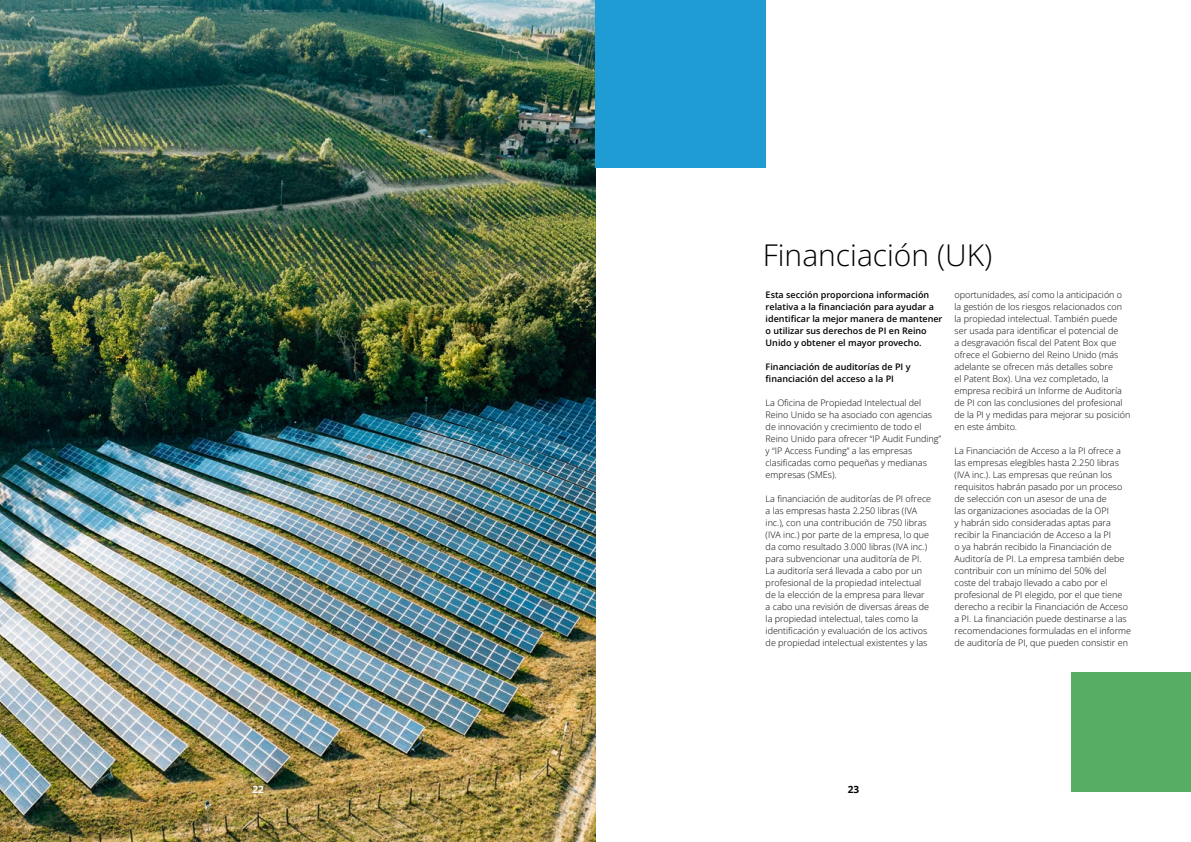
<style>
.page{position:relative;width:1191px;height:842px;background:#fff}
.page>*{position:absolute;margin:0;border:0;box-sizing:border-box;transform-origin:0 0}
.t1{font:30px "Open Sans";color:#000}
.t2{font:700 10px "Open Sans";color:#fff}
.t3{font:700 10px "Open Sans";color:#000}
.t4{font:9px/12px "Open Sans";color:#000}
</style>
<div class="page">
<img style="left:0;top:0;width:595px;height:842px">
<div style="left:595px;top:0;width:170px;height:167px;background:#209cd5"></div>
<div style="left:1071px;top:672px;width:120px;height:119px;background:#57ad64"></div>
<h1 class="t1" style="left:763px;top:234px;width:231px">Financiación (UK)</h1>
<p class="t4" style="left:765px;top:288px;width:178px">Esta sección proporciona información relativa a la financiación para ayudar a identificar la mejor manera de mantener o utilizar sus derechos de PI en Reino Unido y obtener el mayor provecho.</p>
<p class="t4" style="left:765px;top:360px;width:146px">Financiación de auditorías de PI y financiación del acceso a la PI</p>
<p class="t4" style="left:765px;top:396px;width:177px">La Oficina de Propiedad Intelectual del Reino Unido se ha asociado con agencias de innovación y crecimiento de todo el Reino Unido para ofrecer “IP Audit Funding” y “IP Access Funding” a las empresas clasificadas como pequeñas y medianas empresas (SMEs).</p>
<p class="t4" style="left:765px;top:492px;width:167px">La financiación de auditorías de PI ofrece a las empresas hasta 2.250 libras (IVA inc.), con una contribución de 750 libras (IVA inc.) por parte de la empresa, lo que da como resultado 3.000 libras (IVA inc.) para subvencionar una auditoría de PI.<br>La auditoría será llevada a cabo por un profesional de la propiedad intelectual de la elección de la empresa para llevar a cabo una revisión de diversas áreas de la propiedad intelectual, tales como la identificación y evaluación de los activos de propiedad intelectual existentes y las</p>
<p class="t4" style="left:954px;top:288px;width:177px">oportunidades, así como la anticipación o la gestión de los riesgos relacionados con la propiedad intelectual. También puede ser usada para identificar el potencial de<br>a desgravación fiscal del Patent Box que ofrece el Gobierno del Reino Unido (más adelante se ofrecen más detalles sobre<br>el Patent Box). Una vez completado, la empresa recibirá un Informe de Auditoría de PI con las conclusiones del profesional de la PI y medidas para mejorar su posición en este ámbito.</p>
<p class="t4" style="left:954px;top:444px;width:178px">La Financiación de Acceso a la PI ofrece a las empresas elegibles hasta 2.250 libras (IVA inc.). Las empresas que reúnan los requisitos habrán pasado por un proceso de selección con un asesor de una de<br>las organizaciones asociadas de la OPI<br>y habrán sido consideradas aptas para recibir la Financiación de Acceso a la PI<br>o ya habrán recibido la Financiación de Auditoría de PI. La empresa también debe contribuir con un mínimo del 50% del<br>coste del trabajo llevado a cabo por el profesional de PI elegido, por el que tiene derecho a recibir la Financiación de Acceso a PI. La financiación puede destinarse a las recomendaciones formuladas en el informe de auditoría de PI, que pueden consistir en</p>
<p class="t2" style="left:252px;top:782px;width:13px">22</p>
<p class="t3" style="left:848px;top:782px;width:13px">23</p>
</div>
